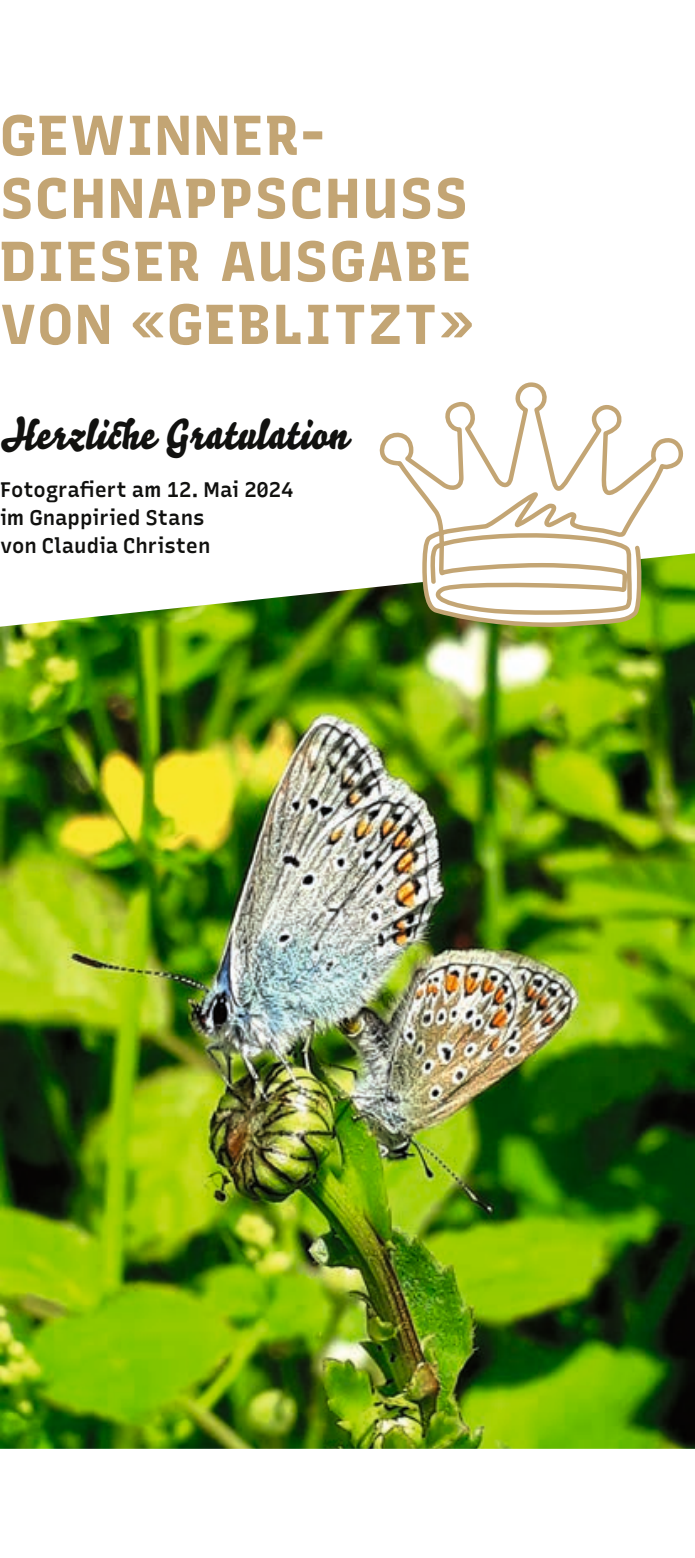
<style>
.page{position:relative;width:695px;height:1558px;background:#fff}
.page>*{position:absolute;margin:0;border:0;box-sizing:border-box;transform-origin:0 0}
.t1{font:800 56px/63px "Recursive";letter-spacing:.025em;color:#c3a574}
.t2{font:42px "Bello Script Pro";letter-spacing:.01em;color:#11110f}
.t3{font:600 21px/28px "Recursive";color:#11110f}
</style>
<div class="page">
<img style="left:0;top:553px;width:694px;height:896px">
<svg style="left:376px;top:382px;width:311px;height:246px"></svg>
<h1 class="t1" style="left:0;top:101px;width:474px">GEWINNER-<br>SCHNAPPSCHUSS<br>DIESER AUSGABE<br>VON «GEBLITZT»</h1>
<h2 class="t2" style="left:0;top:401px;width:349px">Herzliche Gratulation</h2>
<p class="t3" style="left:0;top:474px;width:295px">Fotografiert am 12. Mai 2024 im Gnappiried Stans<br>von Claudia Christen</p>
</div>
